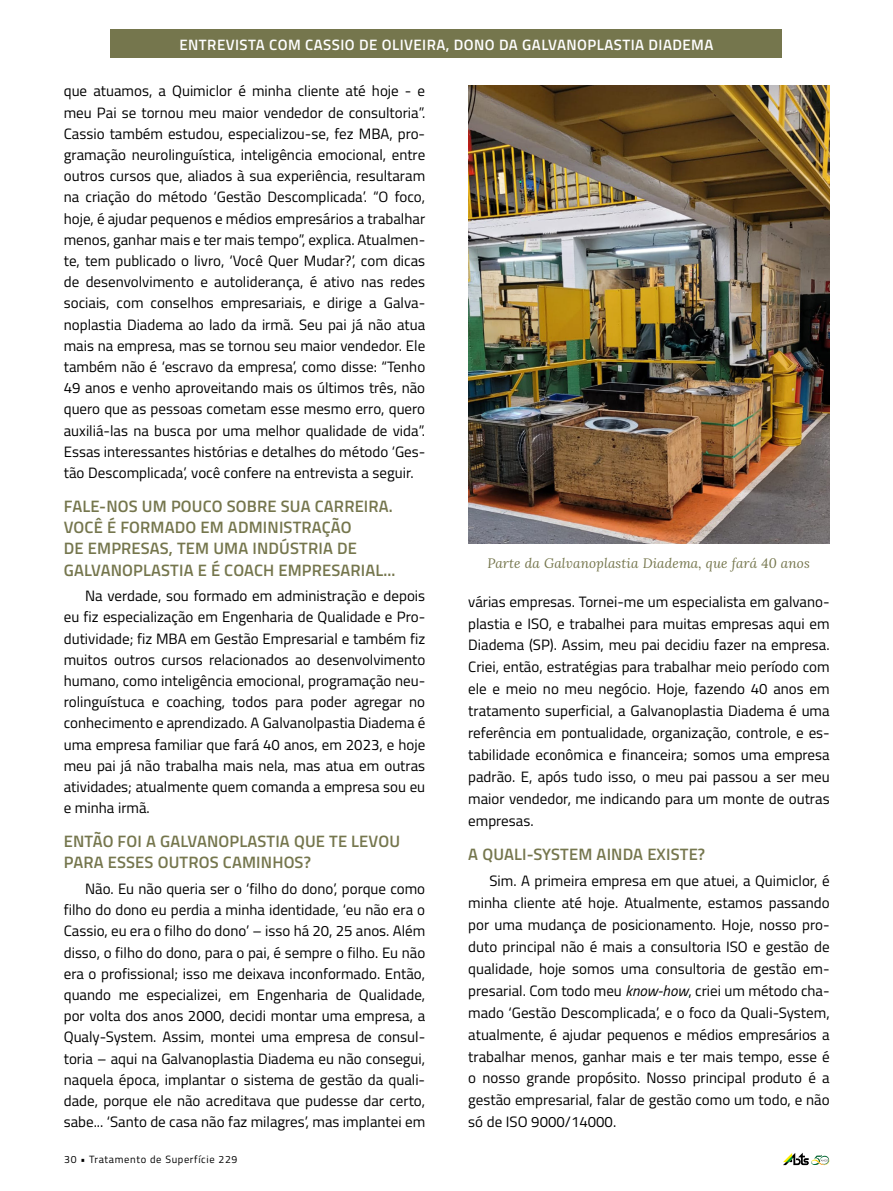
<style>
.page{position:relative;width:893px;height:1191px;background:#fff}
.page>*{position:absolute;margin:0;border:0;box-sizing:border-box;transform-origin:0 0}
.t1{font:600 16.5px/21.1px "Titillium";letter-spacing:.01em;color:#75764d}
.t2{font:15px/21.1px "Titillium";color:#000;text-align:justify}
.t3{font:600 15px "Titillium";letter-spacing:.03em;color:#fff}
.t4{font:italic 13.5px "Lora";letter-spacing:.01em;color:#75764d}
.t5{font:10.5px "Titillium";letter-spacing:.06em;color:#000}
.s1{font-style:italic}
</style>
<div class="page">
<div style="left:111px;top:30px;width:671px;height:28px;background:#75764d"></div>
<img style="left:468px;top:85px;width:361px;height:458px">
<svg style="left:783px;top:1152px;width:47px;height:13px"></svg>
<p class="t3" style="left:179px;top:33px;width:535px">ENTREVISTA COM CASSIO DE OLIVEIRA, DONO DA GALVANOPLASTIA DIADEMA</p>
<p class="t2" style="left:64px;top:80px;width:363px">que atuamos, a Quimiclor é minha cliente até hoje - e meu Pai se tornou meu maior vendedor de consultoria”.<br>Cassio também estudou, especializou-se, fez MBA, pro&shy;gramação neurolinguística, inteligência emocional, entre outros cursos que, aliados à sua experiência, resultaram na criação do método ‘Gestão Descomplicada’. “O foco, hoje, é ajudar pequenos e médios empresários a trabalhar menos, ganhar mais e ter mais tempo”, explica. Atualmen&shy;te, tem publicado o livro, ‘Você Quer Mudar?’, com dicas de desenvolvimento e autoliderança, é ativo nas redes sociais, com conselhos empresariais, e dirige a Galva&shy;noplastia Diadema ao lado da irmã. Seu pai já não atua mais na empresa, mas se tornou seu maior vendedor. Ele também não é ‘escravo da empresa’, como disse: “Tenho 49 anos e venho aproveitando mais os últimos três, não quero que as pessoas cometam esse mesmo erro, quero auxiliá-las na busca por uma melhor qualidade de vida”.<br>Essas interessantes histórias e detalhes do método ‘Ges&shy;tão Descomplicada’, você confere na entrevista a seguir.</p>
<p class="t1" style="left:64px;top:495px;width:333px">FALE-NOS UM POUCO SOBRE SUA CARREIRA.<br>VOCÊ É FORMADO EM ADMINISTRAÇÃO<br>DE EMPRESAS, TEM UMA INDÚSTRIA DE GALVANOPLASTIA E É COACH EMPRESARIAL...</p>
<p class="t2" style="left:64px;top:584px;width:363px;text-indent:21px">Na verdade, sou formado em administração e depois eu fiz especialização em Engenharia de Qualidade e Pro&shy;dutividade; fiz MBA em Gestão Empresarial e também fiz muitos outros cursos relacionados ao desenvolvimento humano, como inteligência emocional, programação neu&shy;rolinguístuca e coaching, todos para poder agregar no conhecimento e aprendizado. A Galvanolpastia Diadema é uma empresa familiar que fará 40 anos, em 2023, e hoje meu pai já não trabalha mais nela, mas atua em outras atividades; atualmente quem comanda a empresa sou eu e minha irmã.</p>
<p class="t1" style="left:64px;top:830px;width:338px">ENTÃO FOI A GALVANOPLASTIA QUE TE LEVOU<br>PARA ESSES OUTROS CAMINHOS?</p>
<p class="t2" style="left:64px;top:877px;width:363px;text-indent:21px">Não. Eu não queria ser o ‘filho do dono’, porque como filho do dono eu perdia a minha identidade, ‘eu não era o Cassio, eu era o filho do dono’ – isso há 20, 25 anos. Além disso, o filho do dono, para o pai, é sempre o filho. Eu não era o profissional; isso me deixava inconformado. Então, quando me especializei, em Engenharia de Qualidade, por volta dos anos 2000, decidi montar uma empresa, a Qualy-System. Assim, montei uma empresa de consul&shy;toria – aqui na Galvanoplastia Diadema eu não consegui, naquela época, implantar o sistema de gestão da quali&shy;dade, porque ele não acreditava que pudesse dar certo, sabe... ‘Santo de casa não faz milagres’, mas implantei em</p>
<p class="t4" style="left:487px;top:554px;width:324px">Parte da Galvanoplastia Diadema, que fará 40 anos</p>
<p class="t2" style="left:468px;top:590px;width:363px;line-height:21.9px">várias empresas. Tornei-me um especialista em galvano&shy;plastia e ISO, e trabalhei para muitas empresas aqui em Diadema (SP). Assim, meu pai decidiu fazer na empresa.<br>Criei, então, estratégias para trabalhar meio período com ele e meio no meu negócio. Hoje, fazendo 40 anos em tratamento superficial, a Galvanoplastia Diadema é uma referência em pontualidade, organização, controle, e es&shy;tabilidade econômica e financeira; somos uma empresa padrão. E, após tudo isso, o meu pai passou a ser meu maior vendedor, me indicando para um monte de outras empresas.</p>
<p class="t1" style="left:468px;top:843px;width:238px">A QUALI-SYSTEM AINDA EXISTE?</p>
<p class="t2" style="left:468px;top:869px;width:363px;line-height:21.9px;text-indent:21px">Sim. A primeira empresa em que atuei, a Quimiclor, é minha cliente até hoje. Atualmente, estamos passando por uma mudança de posicionamento. Hoje, nosso pro&shy;duto principal não é mais a consultoria ISO e gestão de qualidade, hoje somos uma consultoria de gestão em&shy;presarial. Com todo meu <span class="s1">know-how</span>, criei um método cha&shy;mado ‘Gestão Descomplicada’, e o foco da Quali-System, atualmente, é ajudar pequenos e médios empresários a trabalhar menos, ganhar mais e ter mais tempo, esse é o nosso grande propósito. Nosso principal produto é a gestão empresarial, falar de gestão como um todo, e não só de ISO 9000/14000.</p>
<p class="t5" style="left:64px;top:1151px;width:175px">30 • Tratamento de Superfície 229</p>
</div>
